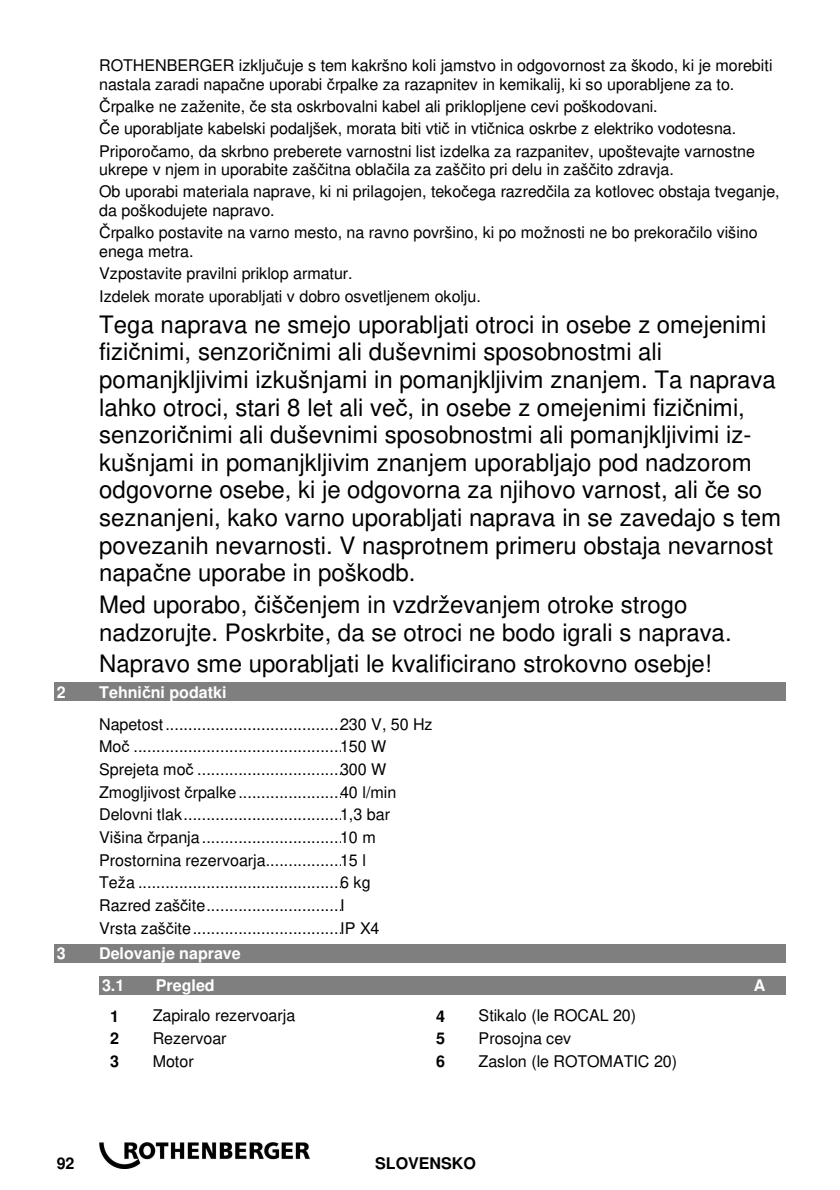
<style>
.page{position:relative;width:840px;height:1190px;background:#fff}
.page>*{position:absolute;margin:0;border:0;box-sizing:border-box;transform-origin:0 0}
.t1{font:24px/27.6px "Helvetica";color:#000}
.t2{font:16px/22.6px "Helvetica";letter-spacing:-.005em;color:#000}
.t3{font:700 16px/31.6px "Helvetica";color:#fff}
.t4{font:700 16px "Helvetica";color:#000}
.s1{font-family:"Arial"}
.s2{font-weight:700;color:#fff}
.s3{font-family:"Arial";font-weight:700;color:#fff}
</style>
<div class="page">
<img style="left:99px;top:1142px;width:210px;height:26px">
<div style="left:54px;top:683px;width:731px;height:18px;background:#7f7f7f"></div>
<div style="left:54px;top:944px;width:731px;height:19px;background:#7f7f7f"></div>
<div style="left:99px;top:976px;width:686px;height:18px;background:#7f7f7f"></div>
<p class="t2" style="left:99px;top:56px;width:675px;line-height:18.4px">ROTHENBERGER izklju<span class="s1">č</span>uje s tem kakršno koli jamstvo in odgovornost za škodo, ki je morebiti nastala zaradi napa<span class="s1">č</span>ne uporabi <span class="s1">č</span>rpalke za razapnitev in kemikalij, ki so uporabljene za to.</p>
<p class="t2" style="left:99px;top:95px;width:657px"><span class="s1">Č</span>rpalke ne zaženite, <span class="s1">č</span>e sta oskrbovalni kabel ali priklopljene cevi poškodovani.<br><span class="s1">Č</span>e uporabljate kabelski podaljšek, morata biti vti<span class="s1">č</span> in vti<span class="s1">č</span>nica oskrbe z elektriko vodotesna.<br>Priporo<span class="s1">č</span>amo, da skrbno preberete varnostni list izdelka za razpanitev, upoštevajte varnostne</p>
<p class="t2" style="left:99px;top:158px;width:682px">ukrepe v njem in uporabite zaš<span class="s1">č</span>itna obla<span class="s1">č</span>ila za zaš<span class="s1">č</span>ito pri delu in zaš<span class="s1">č</span>ito zdravja.<br>Ob uporabi materiala naprave, ki ni prilagojen, teko<span class="s1">č</span>ega razred<span class="s1">č</span>ila za kotlovec obstaja tveganje,</p>
<p class="t2" style="left:99px;top:199px;width:660px">da poškodujete napravo.<br><span class="s1">Č</span>rpalko postavite na varno mesto, na ravno površino, ki po možnosti ne bo prekora<span class="s1">č</span>ilo višino</p>
<p class="t2" style="left:99px;top:240px;width:383px">enega metra.<br>Vzpostavite pravilni priklop armatur.<br>Izdelek morate uporabljati v dobro osvetljenem okolju.</p>
<p class="t1" style="left:99px;top:310px;width:683px">Tega naprava ne smejo uporabljati otroci in osebe z omejenimi fizi<span class="s1">č</span>nimi, senzori<span class="s1">č</span>nimi ali duševnimi sposobnostmi ali pomanjkljivimi izkušnjami in pomanjkljivim znanjem. Ta naprava lahko otroci, stari 8 let ali ve<span class="s1">č</span>, in osebe z omejenimi fizi<span class="s1">č</span>nimi, senzori<span class="s1">č</span>nimi ali duševnimi sposobnostmi ali pomanjkljivimi iz&shy;kušnjami in pomanjkljivim znanjem uporabljajo pod nadzorom odgovorne osebe, ki je odgovorna za njihovo varnost, ali <span class="s1">č</span>e so seznanjeni, kako varno uporabljati naprava in se zavedajo s tem povezanih nevarnosti. V nasprotnem primeru obstaja nevarnost napa<span class="s1">č</span>ne uporabe in poškodb.</p>
<h1 class="t1" style="left:99px;top:590px;width:634px">Med uporabo, <span class="s1">č</span>iš<span class="s1">č</span>enjem in vzdrževanjem otroke strogo nadzorujte. Poskrbite, da se otroci ne bodo igrali s naprava.</h1>
<h1 class="t1" style="left:99px;top:649px;width:614px">Napravo sme uporabljati le kvalificirano strokovno osebje!</h1>
<p class="t3" style="left:57px;top:676px;width:10px">2</p>
<p class="t2" style="left:99px;top:676px;width:335px;line-height:32px"><span class="s2">Tehni</span><span class="s3">č</span><span class="s2">ni podatki<br></span>Napetost .........................................230 V, 50 Hz</p>
<p class="t2" style="left:99px;top:735px;width:299px">Mo<span class="s1">č</span> ................................................150 W Sprejeta mo<span class="s1">č</span> ................................300 W Zmogljivost <span class="s1">č</span>rpalke .........................40 l/min Delovni tlak .....................................1,3 bar Višina <span class="s1">č</span>rpanja ................................10 m Prostornina rezervoarja ...................15 l Teža ...............................................6 kg Razred zaš<span class="s1">č</span>ite ................................I<br>Vrsta zaš<span class="s1">č</span>ite ...................................IP X4</p>
<p class="t3" style="left:57px;top:938px;width:10px">3</p>
<p class="t3" style="left:99px;top:938px;width:143px">Delovanje naprave<br>3.1</p>
<p class="t3" style="left:156px;top:969px;width:61px">Pregled</p>
<p class="t3" style="left:754px;top:969px;width:13px">A</p>
<p class="t4" style="left:110px;top:1007px;width:10px">1</p>
<p class="t2" style="left:153px;top:1004px;width:144px">Zapiralo rezervoarja</p>
<p class="t4" style="left:436px;top:1007px;width:10px">4</p>
<p class="t2" style="left:479px;top:1004px;width:159px">Stikalo (le ROCAL 20)</p>
<p class="t4" style="left:110px;top:1029px;width:10px">2</p>
<p class="t2" style="left:153px;top:1027px;width:75px">Rezervoar</p>
<p class="t4" style="left:436px;top:1029px;width:10px">5</p>
<p class="t2" style="left:479px;top:1027px;width:94px">Prosojna cev</p>
<p class="t4" style="left:110px;top:1052px;width:10px">3</p>
<p class="t2" style="left:153px;top:1050px;width:43px">Motor</p>
<p class="t4" style="left:436px;top:1052px;width:10px">6</p>
<p class="t2" style="left:479px;top:1050px;width:200px">Zaslon (le ROTOMATIC 20)</p>
<p class="t4" style="left:57px;top:1154px;width:19px">92</p>
<p class="t4" style="left:375px;top:1154px;width:102px">SLOVENSKO</p>
</div>
